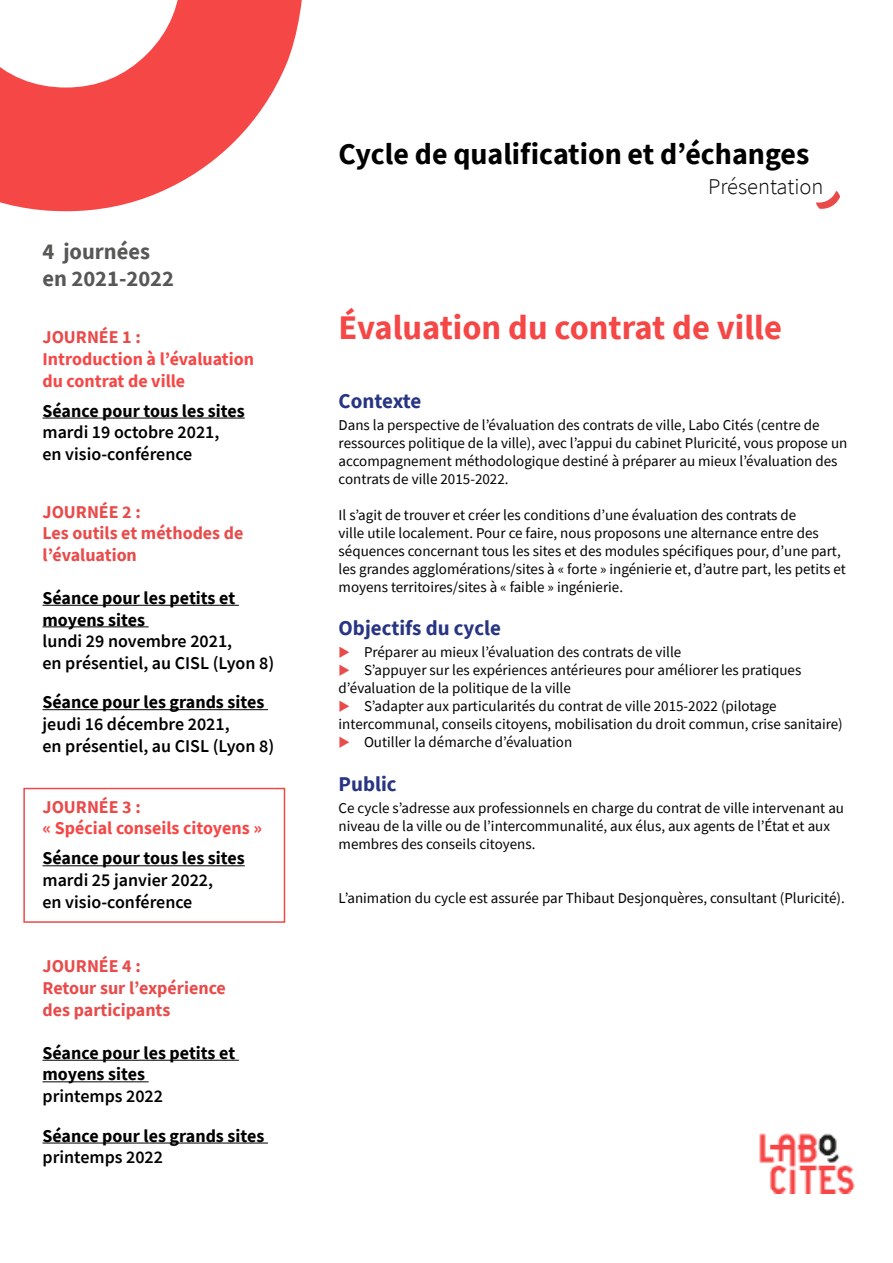
<style>
.page{position:relative;width:893px;height:1263px;background:#fff}
.page>*{position:absolute;margin:0;border:0;box-sizing:border-box;transform-origin:0 0}
.Titre_1___rouge{font:700 34.5px "Source Sans Pro";color:#f64747}
.t1{font:700 30px "Source Sans Pro";color:#000}
.Titre_3___noir{font:700 22.5px/27px "Source Sans Pro";color:#575756}
.Type_de_rencontre{font:300 22.5px "Source Sans Pro";color:#000}
.Titre_2___bleu{font:700 21px "Source Sans Pro";color:#283583}
.Titre_5_-_Noir{font:700 18px/21.6px "Source Sans Pro";color:#000}
.Titre_5_-_Noir-2{font:600 18px/21.6px "Source Sans Pro";color:#000}
.Titre_5_-_Noir-3{font:700 18px/21.6px "Source Sans Pro";color:#e94b4b}
.Titre_3___noir-2{font:700 18px/21.6px "Source Sans Pro";color:#f64747}
.Titre_3___noir-3{font:600 18px/21.6px "Source Sans Pro";color:#000}
.Titre_3___noir-4{font:700 18px "Source Sans Pro";color:#000}
.Titre_4___rouge{font:600 18px "Source Sans Pro";color:#000}
.Texte_courant{font:15px/18px "Source Sans Pro";color:#000}
.Titre_2___bleu-2{font:15px/18px "Source Sans Pro";color:#000}
.s1{color:#e94b4b}
</style>
<div class="page">
<svg style="left:0;top:0;width:302px;height:211px;fill:#f64747"></svg>
<svg style="left:816px;top:191px;width:24px;height:18px"></svg>
<hr style="left:43px;top:418px;width:202px;height:1px;background:#000">
<hr style="left:43px;top:605px;width:196px;height:1px;background:#000">
<hr style="left:43px;top:626px;width:106px;height:1px;background:#000">
<hr style="left:43px;top:709px;width:225px;height:1px;background:#000">
<hr style="left:43px;top:865px;width:202px;height:1px;background:#000">
<hr style="left:43px;top:1060px;width:196px;height:1px;background:#000">
<hr style="left:43px;top:1081px;width:106px;height:1px;background:#000">
<hr style="left:43px;top:1142px;width:225px;height:1px;background:#000">
<img style="left:759px;top:1133px;width:96px;height:60px">
<div style="left:23px;top:788px;width:262px;height:135px;border:2px solid #e94b4b"></div>
<p class="Titre_3___noir" style="left:43px;top:238px;width:133px">4 journées en 2021-2022</p>
<p class="Titre_3___noir-2" style="left:43px;top:326px;width:213px"><span class="s1">JOURNÉE 1 :<br></span>Introduction à l’évaluation du contrat de ville</p>
<p class="Titre_3___noir-4" style="left:43px;top:398px;width:204px">Séance pour tous les sites</p>
<p class="Titre_3___noir-3" style="left:43px;top:421px;width:178px">mardi 19 octobre 2021, en visio-conférence</p>
<p class="Titre_5_-_Noir-3" style="left:43px;top:500px;width:202px">JOURNÉE 2 :<br>Les outils et méthodes de l’évaluation</p>
<p class="Titre_5_-_Noir" style="left:43px;top:587px;width:194px">Séance pour les petits et moyens sites</p>
<p class="Titre_5_-_Noir-2" style="left:43px;top:630px;width:233px">lundi 29 novembre 2021,<br>en présentiel, au CISL (Lyon 8)</p>
<p class="Titre_5_-_Noir" style="left:43px;top:691px;width:223px">Séance pour les grands sites</p>
<p class="Titre_5_-_Noir-2" style="left:43px;top:713px;width:233px">jeudi 16 décembre 2021,<br>en présentiel, au CISL (Lyon 8)</p>
<p class="Titre_3___noir-2" style="left:43px;top:796px;width:221px"><span class="s1">JOURNÉE 3 :<br></span>« Spécial conseils citoyens »</p>
<p class="Titre_3___noir-4" style="left:43px;top:846px;width:204px">Séance pour tous les sites</p>
<p class="Titre_3___noir-3" style="left:43px;top:869px;width:172px">mardi 25 janvier 2022, en visio-conférence</p>
<p class="Titre_5_-_Noir-3" style="left:43px;top:955px;width:185px">JOURNÉE 4 :<br>Retour sur l’expérience des participants</p>
<p class="Titre_5_-_Noir" style="left:43px;top:1042px;width:194px">Séance pour les petits et moyens sites</p>
<p class="Titre_4___rouge" style="left:43px;top:1084px;width:122px">printemps 2022</p>
<p class="Titre_5_-_Noir" style="left:43px;top:1125px;width:223px">Séance pour les grands sites</p>
<p class="Titre_5_-_Noir-2" style="left:43px;top:1146px;width:122px">printemps 2022</p>
<p class="t1" style="left:339px;top:133px;width:472px">Cycle de qualification et d’échanges</p>
<p class="Type_de_rencontre" style="left:708px;top:173px;width:117px">Présentation</p>
<p class="Titre_1___rouge" style="left:339px;top:304px;width:445px">Évaluation du contrat de ville</p>
<p class="Titre_2___bleu" style="left:339px;top:386px;width:84px">Contexte</p>
<p class="Texte_courant" style="left:339px;top:416px;width:510px">Dans la perspective de l’évaluation des contrats de ville, Labo Cités (centre de ressources politique de la ville), avec l’appui du cabinet Pluricité, vous propose un accompagnement méthodologique destiné à préparer au mieux l’évaluation des contrats de ville 2015-2022.</p>
<p class="Texte_courant" style="left:339px;top:506px;width:509px">Il s’agit de trouver et créer les conditions d’une évaluation des contrats de<br>ville utile localement. Pour ce faire, nous proposons une alternance entre des séquences concernant tous les sites et des modules spécifiques pour, d’une part, les grandes agglomérations/sites à « forte » ingénierie et, d’autre part, les petits et moyens territoires/sites à « faible » ingénierie.</p>
<p class="Titre_2___bleu" style="left:339px;top:614px;width:164px">Objectifs du cycle</p>
<p class="Texte_courant" style="left:339px;top:643px;width:344px"><span class="s1">◆</span> Préparer au mieux l’évaluation des contrats de ville</p>
<p class="Texte_courant" style="left:339px;top:661px;width:464px"><span class="s1">◆</span> S’appuyer sur les expériences antérieures pour améliorer les pratiques d’évaluation de la politique de la ville</p>
<p class="Texte_courant" style="left:339px;top:697px;width:506px"><span class="s1">◆</span> S’adapter aux particularités du contrat de ville 2015-2022 (pilotage intercommunal, conseils citoyens, mobilisation du droit commun, crise sanitaire)</p>
<p class="Texte_courant" style="left:339px;top:733px;width:235px"><span class="s1">◆</span> Outiller la démarche d’évaluation</p>
<p class="Titre_2___bleu" style="left:339px;top:769px;width:60px">Public</p>
<p class="Titre_2___bleu-2" style="left:339px;top:799px;width:507px">Ce cycle s’adresse aux professionnels en charge du contrat de ville intervenant au niveau de la ville ou de l’intercommunalité, aux élus, aux agents de l’État et aux membres des conseils citoyens.</p>
<p class="Titre_2___bleu-2" style="left:339px;top:889px;width:508px">L’animation du cycle est assurée par Thibaut Desjonquères, consultant (Pluricité).</p>
</div>
